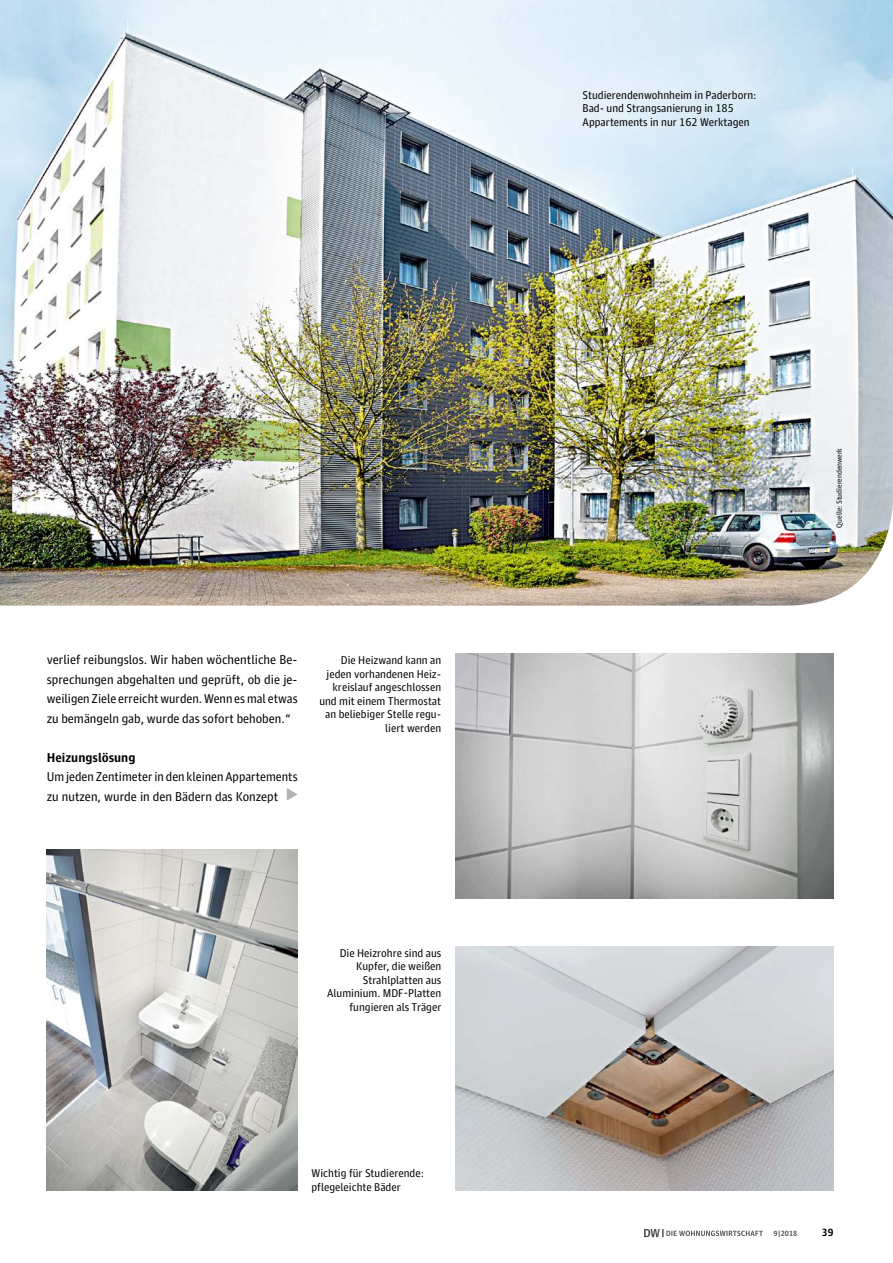
<style>
.page{position:relative;width:893px;height:1263px;background:#fff}
.page>*{position:absolute;margin:0;border:0;box-sizing:border-box;transform-origin:0 0}
.t1{font:12.75px/19.5px "Guardian Agate Sans 1";color:#000;text-align:justify}
.t2{font:700 12.75px "Guardian Agate Sans 1";color:#000}
.t3{font:11.25px/13.5px "Guardian Agate Sans 1";color:#000}
.t4{font:700 10.5px "Guardian Agate Sans 1";color:#000}
.t5{font:7.5px "Guardian Agate Sans 1";color:#000}
.t6{font:700 7.5px "Guardian Agate Sans 1";color:#565655}
</style>
<div class="page">
<svg style="left:644px;top:1229px;width:119px;height:8px"></svg>
<img style="left:0;top:0;width:893px;height:606px">
<svg style="left:287px;top:788px;width:11px;height:13px"></svg>
<img style="left:47px;top:849px;width:251px;height:342px">
<img style="left:455px;top:654px;width:378px;height:244px">
<img style="left:455px;top:946px;width:378px;height:245px">
<p class="t1" style="left:47px;top:649px;width:252px">verlief reibungslos. Wir haben wöchentliche Be&shy;sprechungen abgehalten und geprüft, ob die je&shy;weiligen Ziele erreicht wurden. Wenn es mal etwas zu bemängeln gab, wurde das sofort behoben.“</p>
<p class="t2" style="left:47px;top:748px;width:90px">Heizungslösung</p>
<p class="t1" style="left:47px;top:766px;width:252px">Um jeden Zentimeter in den kleinen Appartements zu nutzen, wurde in den Bädern das Konzept</p>
<p class="t3" style="left:319px;top:653px;width:123px;text-align:right">Die Heizwand kann an jeden vorhandenen Heiz&shy;kreislauf angeschlossen und mit einem Thermostat an beliebiger Stelle regu&shy;liert werden</p>
<p class="t3" style="left:327px;top:945px;width:116px;text-align:right">Die Heizrohre sind aus<br>Kupfer, die weißen<br>Strahlplatten aus<br>Aluminium. MDF-Platten fungieren als Träger</p>
<p class="t3" style="left:311px;top:1166px;width:114px">Wichtig für Studierende: pflegeleichte Bäder</p>
<p class="t3" style="left:583px;top:87px;width:176px">Studierendenwohnheim in Paderborn:<br>Bad- und Strangsanierung in 185<br>Appartements in nur 162 Werktagen</p>
<p class="t5" style="left:834px;top:528px;width:81px;rotate:-90deg">Quelle: Studierendenwerk</p>
<p class="t6" style="left:774px;top:1228px;width:25px">9 | 2018</p>
<p class="t4" style="left:822px;top:1225px;width:13px">39</p>
</div>
